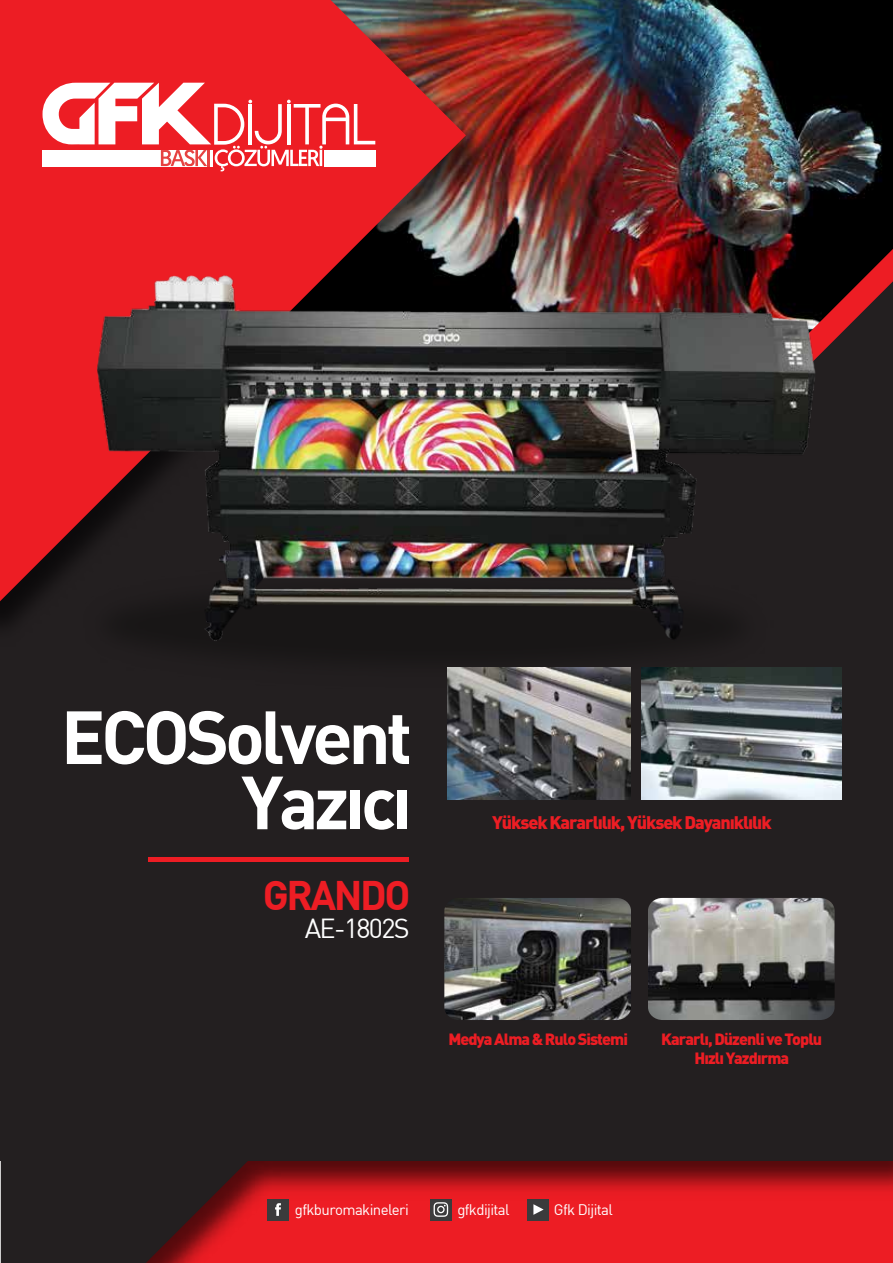
<style>
.page{position:relative;width:893px;height:1263px;background:#fff}
.page>*{position:absolute;margin:0;border:0;box-sizing:border-box;transform-origin:0 0}
.t1{font:700 73.95px/65.2px "DIN";letter-spacing:-.06em;color:#fff;text-align:right}
.t2{font:700 40.5px "DIN";letter-spacing:-.06em;color:#ed1d24}
.t3{font:27px "DIN";letter-spacing:-.06em;color:#fff}
.t4{font:18px "DIN Black Tr";letter-spacing:-.06em;color:#ed1d24}
.t5{font:16.05px/18.8px "DIN Black Tr";letter-spacing:-.06em;color:#ed1d24;text-align:center}
.t6{font:15px "DIN";letter-spacing:-.04em;color:#fff}
</style>
<div class="page">
<img style="left:504px;top:0;width:389px;height:249px">
<svg style="left:832px;top:249px;width:61px;height:23px"></svg>
<img style="left:0;top:272px;width:893px;height:991px">
<div style="left:1px;top:432px;width:892px;height:729px;background:#231f20"></div>
<svg style="left:832px;top:280px;width:61px;height:152px;background:#411d1f"></svg>
<svg style="left:1px;top:1161px;width:247px;height:102px;background:#3d1c1e"></svg>
<img style="left:0;top:0;width:504px;height:656px">
<svg style="left:0;top:0;width:466px;height:613px;background:#d92227"></svg>
<svg style="left:43px;top:83px;width:332px;height:88px"></svg>
<div style="left:324px;top:150px;width:51px;height:16px;background:#fff"></div>
<hr style="left:148px;top:858px;width:261px;height:4px;background:#ed1d24">
<img style="left:82px;top:233px;width:750px;height:435px">
<img style="left:49px;top:533px;width:752px;height:184px">
<img style="left:641px;top:668px;width:200px;height:132px">
<img style="left:447px;top:668px;width:183px;height:132px">
<img style="left:444px;top:898px;width:187px;height:122px">
<img style="left:648px;top:898px;width:187px;height:122px">
<h1 class="t1" style="left:61px;top:701px;width:353px">ECOSolvent<br>Yazıcı</h1>
<h2 class="t2" style="left:263px;top:869px;width:149px">GRANDO</h2>
<h3 class="t3" style="left:305px;top:911px;width:107px">AE-1802S</h3>
<p class="t4" style="left:492px;top:811px;width:281px">Yüksek Kararlılık, Yüksek Dayanıklılık</p>
<p class="t5" style="left:448px;top:1029px;width:181px">Medya Alma &amp; Rulo Sistemi</p>
<p class="t5" style="left:661px;top:1029px;width:162px">Kararlı, Düzenli ve Toplu<br>Hızlı Yazdırma</p>
<p class="t6" style="left:295px;top:1200px;width:115px">gfkburomakineleri</p>
<p class="t6" style="left:457px;top:1200px;width:54px">gfkdijital</p>
<p class="t6" style="left:554px;top:1200px;width:61px">Gfk Dijital</p>
</div>
